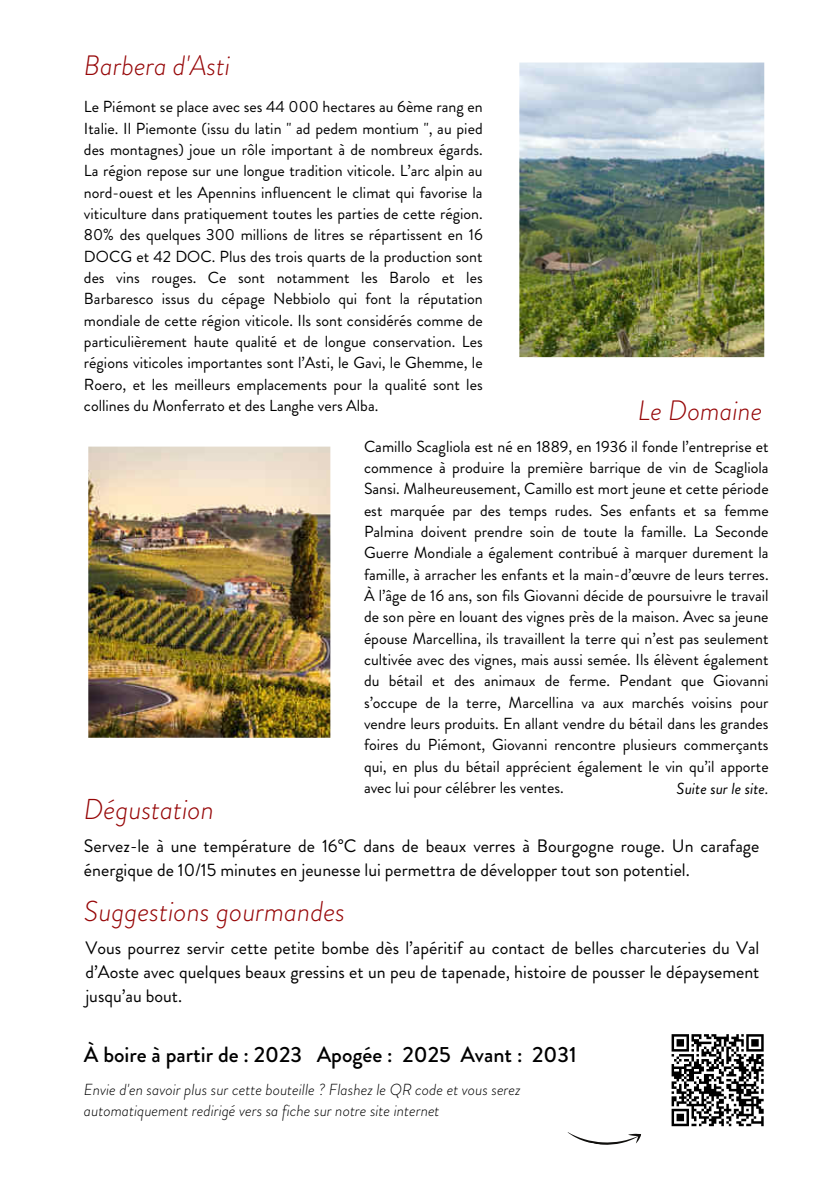
<style>
.page{position:relative;width:839px;height:1191px;background:#fff}
.page>*{position:absolute;margin:0;border:0;box-sizing:border-box;transform-origin:0 0}
.t1{font:italic 300 28.8px "Brandon Grotesque";color:#960607}
.t2{font:italic 300 28px "Brandon Grotesque";color:#960607}
.t3{font:500 22px "Brandon Grotesque";color:#000}
.t4{font:18px/24px "Brandon Grotesque";color:#000;text-align:justify}
.t5{font:16px/21.4px "Brandon Grotesque";color:#000;text-align:justify}
.t6{font:italic 300 16px/21.4px "Brandon Grotesque";color:#000}
.t7{font:italic 16px "Brandon Grotesque";color:#000}
</style>
<div class="page">
<svg style="left:567px;top:1132px;width:74px;height:13px"></svg>
<img style="left:519px;top:62px;width:246px;height:296px">
<img style="left:88px;top:446px;width:243px;height:292px">
<svg style="left:671px;top:1034px;width:93px;height:93px"></svg>
<h2 class="t2" style="left:84px;top:46px;width:148px">Barbera d'Asti</h2>
<p class="t5" style="left:84px;top:96px;width:400px">Le Piémont se place avec ses 44 000 hectares au 6ème rang en Italie. Il Piemonte (issu du latin " ad pedem montium ", au pied des montagnes) joue un rôle important à de nombreux égards.<br>La région repose sur une longue tradition viticole. L’arc alpin au nord-ouest et les Apennins influencent le climat qui favorise la viticulture dans pratiquement toutes les parties de cette région.<br>80% des quelques 300 millions de litres se répartissent en 16<br>DOCG et 42 DOC. Plus des trois quarts de la production sont des vins rouges. Ce sont notamment les Barolo et les Barbaresco issus du cépage Nebbiolo qui font la réputation mondiale de cette région viticole. Ils sont considérés comme de particulièrement haute qualité et de longue conservation. Les régions viticoles importantes sont l’Asti, le Gavi, le Ghemme, le Roero, et les meilleurs emplacements pour la qualité sont les collines du Monferrato et des Langhe vers Alba.</p>
<h2 class="t2" style="left:638px;top:391px;width:126px">Le Domaine</h2>
<h1 class="t1" style="left:84px;top:789px;width:131px">Dégustation</h1>
<p class="t5" style="left:364px;top:436px;width:406px">Camillo Scagliola est né en 1889, en 1936 il fonde l’entreprise et commence à produire la première barrique de vin de Scagliola Sansi. Malheureusement, Camillo est mort jeune et cette période est marquée par des temps rudes. Ses enfants et sa femme Palmina doivent prendre soin de toute la famille. La Seconde Guerre Mondiale a également contribué à marquer durement la famille, à arracher les enfants et la main-d’œuvre de leurs terres.<br>À l’âge de 16 ans, son fils Giovanni décide de poursuivre le travail de son père en louant des vignes près de la maison. Avec sa jeune épouse Marcellina, ils travaillent la terre qui n’est pas seulement cultivée avec des vignes, mais aussi semée. Ils élèvent également du bétail et des animaux de ferme. Pendant que Giovanni s’occupe de la terre, Marcellina va aux marchés voisins pour vendre leurs produits. En allant vendre du bétail dans les grandes foires du Piémont, Giovanni rencontre plusieurs commerçants qui, en plus du bétail apprécient également le vin qu’il apporte avec lui pour célébrer les ventes.</p>
<p class="t7" style="left:676px;top:778px;width:93px">Suite sur le site.</p>
<p class="t4" style="left:84px;top:834px;width:677px">Servez-le à une température de 16°C dans de beaux verres à Bourgogne rouge. Un carafage énergique de 10/15 minutes en jeunesse lui permettra de développer tout son potentiel.</p>
<h1 class="t1" style="left:84px;top:891px;width:263px">Suggestions gourmandes</h1>
<p class="t4" style="left:85px;top:936px;width:675px">Vous pourrez servir cette petite bombe dès l’apéritif au contact de belles charcuteries du Val d’Aoste avec quelques beaux gressins et un peu de tapenade, histoire de pousser le dépaysement jusqu’au bout.</p>
<h3 class="t3" style="left:84px;top:1039px;width:494px">À boire à partir de : 2023 Apogée : 2025 Avant : 2031</h3>
<p class="t6" style="left:84px;top:1078px;width:438px">Envie d'en savoir plus sur cette bouteille ? Flashez le QR code et vous serez automatiquement redirigé vers sa fiche sur notre site internet</p>
</div>
